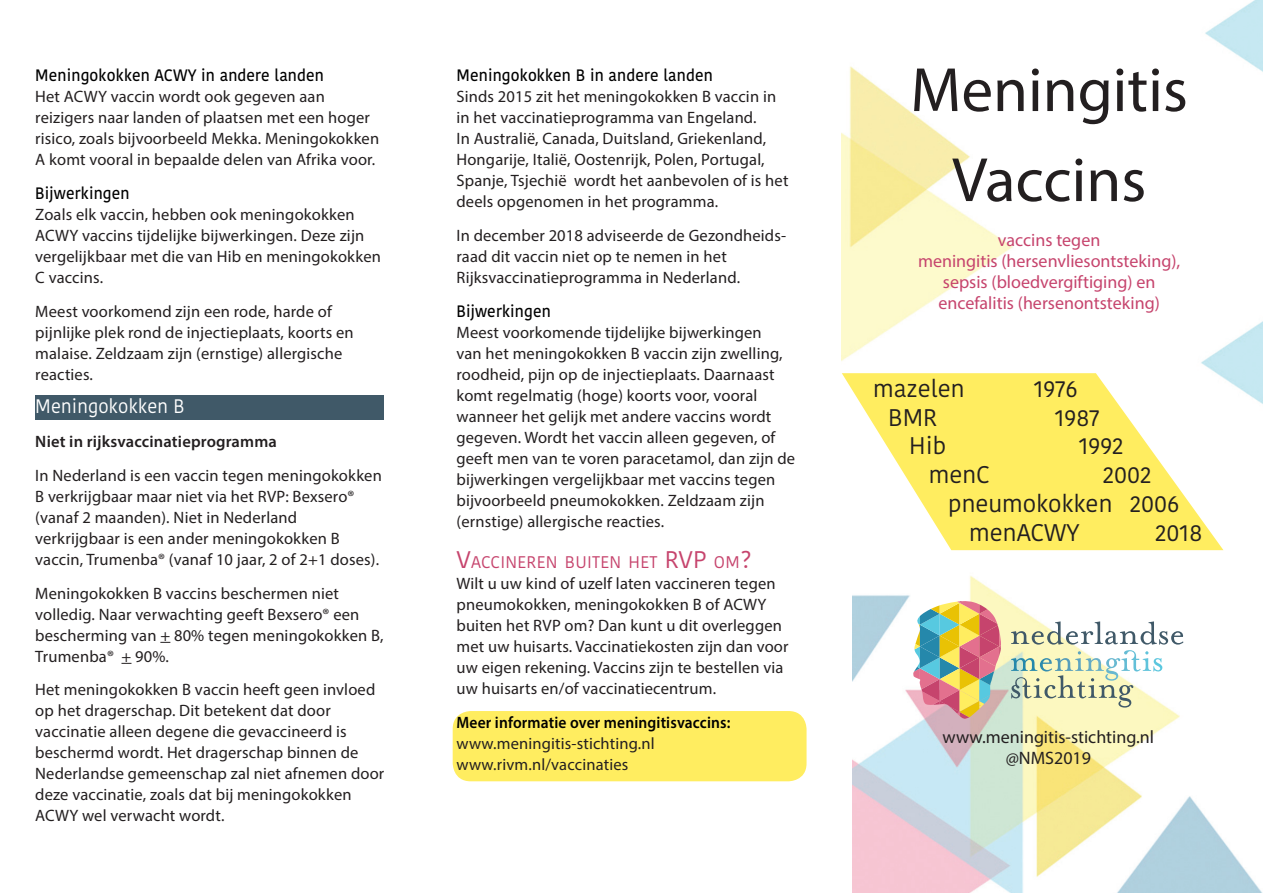
<style>
.page{position:relative;width:1263px;height:893px;background:#fff}
.page>*{position:absolute;margin:0;border:0;box-sizing:border-box;transform-origin:0 0}
.t1{font:63px "Myriad Pro";color:#231f20}
.t2{font:24px "Kohinoor Devanagari";color:#231f20}
.basis{font:19.5px "Kohinoor Devanagari";letter-spacing:.01em;color:#fff;scale:.94 1}
.t3{font:18px "Myriad Pro";color:#c6446d}
.t4{font:18px "Myriad Pro";color:#231f20}
.Kop{font:16.8px "Kohinoor Devanagari";letter-spacing:.015em;color:#c6446d}
.basis-2{font:16.5px/21px "Myriad Pro";letter-spacing:.01em;color:#231f20}
.mediumkop{font:500 16.5px "Kohinoor Devanagari";letter-spacing:.01em;color:#000;scale:.94 1}
.Subkop{font:600 16.5px "Myriad Pro";letter-spacing:.01em;color:#000;scale:.94 1}
.basis-3{font:600 16.5px "Myriad Pro";letter-spacing:.01em;color:#231f20}
.s1{font-size:24px}
</style>
<div class="page">
<div style="left:453px;top:711px;width:353px;height:70px;background:#ffed60;border-radius:18px"></div>
<div style="left:35px;top:395px;width:349px;height:25px;background:#405968"></div>
<img style="left:852px;top:576px;width:411px;height:317px">
<img style="left:1201px;top:321px;width:62px;height:83px">
<img style="left:842px;top:66px;width:171px;height:295px">
<svg style="left:842px;top:373px;width:381px;height:177px;fill:#ffed60"></svg>
<img style="left:1205px;top:0;width:58px;height:72px">
<svg style="left:1011px;top:621px;width:172px;height:87px"></svg>
<svg style="left:913px;top:601px;width:88px;height:118px;background:#c5aa8f"></svg>
<p class="mediumkop" style="left:35px;top:66px;width:309px">Meningokokken ACWY in andere landen</p>
<p class="basis-2" style="left:35px;top:86px;width:345px">Het ACWY vaccin wordt ook gegeven aan reizigers naar landen of plaatsen met een hoger risico, zoals bijvoorbeeld Mekka. Meningokokken A komt vooral in bepaalde delen van Afrika voor.</p>
<p class="mediumkop" style="left:35px;top:184px;width:102px">Bijwerkingen</p>
<p class="basis-2" style="left:35px;top:204px;width:347px">Zoals elk vaccin, hebben ook meningokokken ACWY vaccins tijdelijke bijwerkingen. Deze zijn vergelijkbaar met die van Hib en meningokokken C vaccins.</p>
<p class="basis-2" style="left:35px;top:300px;width:320px">Meest voorkomend zijn een rode, harde of pijnlijke plek rond de injectieplaats, koorts en malaise. Zeldzaam zijn (ernstige) allergische reacties.</p>
<p class="basis" style="left:35px;top:395px;width:160px">Meningokokken B</p>
<p class="basis-3" style="left:35px;top:431px;width:243px">Niet in rijksvaccinatieprogramma</p>
<p class="basis-2" style="left:35px;top:465px;width:348px">In Nederland is een vaccin tegen meningokokken B verkrijgbaar maar niet via het RVP: Bexsero® (vanaf 2 maanden). Niet in Nederland verkrijgbaar is een ander meningokokken B vaccin, Trumenba® (vanaf 10 jaar, 2 of 2+1 doses).</p>
<p class="basis-2" style="left:35px;top:582px;width:350px">Meningokokken B vaccins beschermen niet volledig. Naar verwachting geeft Bexsero® een bescherming van + 80% tegen meningokokken B, Trumenba® + 90%.</p>
<p class="basis-2" style="left:35px;top:679px;width:350px">Het meningokokken B vaccin heeft geen invloed op het dragerschap. Dit betekent dat door vaccinatie alleen degene die gevaccineerd is beschermd wordt. Het dragerschap binnen de Nederlandse gemeenschap zal niet afnemen door deze vaccinatie, zoals dat bij meningokokken ACWY wel verwacht wordt.</p>
<p class="mediumkop" style="left:456px;top:66px;width:274px">Meningokokken B in andere landen</p>
<p class="basis-2" style="left:456px;top:86px;width:333px">Sinds 2015 zit het meningokokken B vaccin in in het vaccinatieprogramma van Engeland.<br>In Australië, Canada, Duitsland, Griekenland, Hongarije, Italië, Oostenrijk, Polen, Portugal, Spanje, Tsjechië wordt het aanbevolen of is het deels opgenomen in het programma.</p>
<p class="basis-2" style="left:456px;top:225px;width:331px">In december 2018 adviseerde de Gezondheids&shy;raad dit vaccin niet op te nemen in het<br>Rijksvaccinatieprogramma in Nederland.</p>
<p class="mediumkop" style="left:456px;top:301px;width:102px">Bijwerkingen</p>
<p class="basis-2" style="left:456px;top:321px;width:340px">Meest voorkomende tijdelijke bijwerkingen<br>van het meningokokken B vaccin zijn zwelling, roodheid, pijn op de injectieplaats. Daarnaast komt regelmatig (hoge) koorts voor, vooral wanneer het gelijk met andere vaccins wordt gegeven. Wordt het vaccin alleen gegeven, of geeft men van te voren paracetamol, dan zijn de bijwerkingen vergelijkbaar met vaccins tegen bijvoorbeeld pneumokokken. Zeldzaam zijn (ernstige) allergische reacties.</p>
<p class="Kop" style="left:456px;top:553px;width:297px"><span class="s1">V</span>ACCI NEREN BUITEN HET <span class="s1">RVP</span> OM<span class="s1">?</span></p>
<p class="basis-2" style="left:456px;top:573px;width:334px">Wilt u uw kind of uzelf laten vaccineren tegen pneumokokken, meningokokken B of ACWY buiten het RVP om? Dan kunt u dit overleggen met uw huisarts. Vaccinatiekosten zijn dan voor uw eigen rekening. Vaccins zijn te bestellen via uw huisarts en/of vaccinatiecentrum.</p>
<p class="Subkop" style="left:456px;top:712px;width:293px">Meer informatie over meningitisvaccins:</p>
<p class="basis-2" style="left:456px;top:733px;width:200px">www.meningitis-stichting.nl www.rivm.nl/vaccinaties</p>
<p class="t4" style="left:942px;top:726px;width:213px">www.meningitis-stichting.nl</p>
<p class="t1" style="left:910px;top:51px;width:279px">Meningitis</p>
<p class="t1" style="left:952px;top:141px;width:196px">Vaccins</p>
<p class="t3" style="left:998px;top:229px;width:104px">vaccins tegen</p>
<p class="t3" style="left:918px;top:250px;width:264px">meningitis (hersenvliesontsteking),</p>
<p class="t3" style="left:943px;top:271px;width:214px">sepsis (bloedvergiftiging) en</p>
<p class="t3" style="left:938px;top:292px;width:223px">encefalitis (hersenontsteking)</p>
<p class="t2" style="left:873px;top:375px;width:93px">mazelen</p>
<p class="t2" style="left:1034px;top:375px;width:45px">1976</p>
<p class="t2" style="left:888px;top:403px;width:51px">BMR</p>
<p class="t2" style="left:1055px;top:403px;width:46px">1987</p>
<p class="t2" style="left:909px;top:432px;width:38px">Hib</p>
<p class="t2" style="left:1079px;top:432px;width:46px">1992</p>
<p class="t2" style="left:929px;top:461px;width:63px">menC</p>
<p class="t2" style="left:1103px;top:461px;width:50px">2002</p>
<p class="t2" style="left:948px;top:490px;width:232px">pneumokokken 2006</p>
<p class="t2" style="left:969px;top:519px;width:112px">menACWY</p>
<p class="t2" style="left:1155px;top:519px;width:49px">2018</p>
<p class="t4" style="left:1006px;top:747px;width:87px">@NMS2019</p>
</div>
